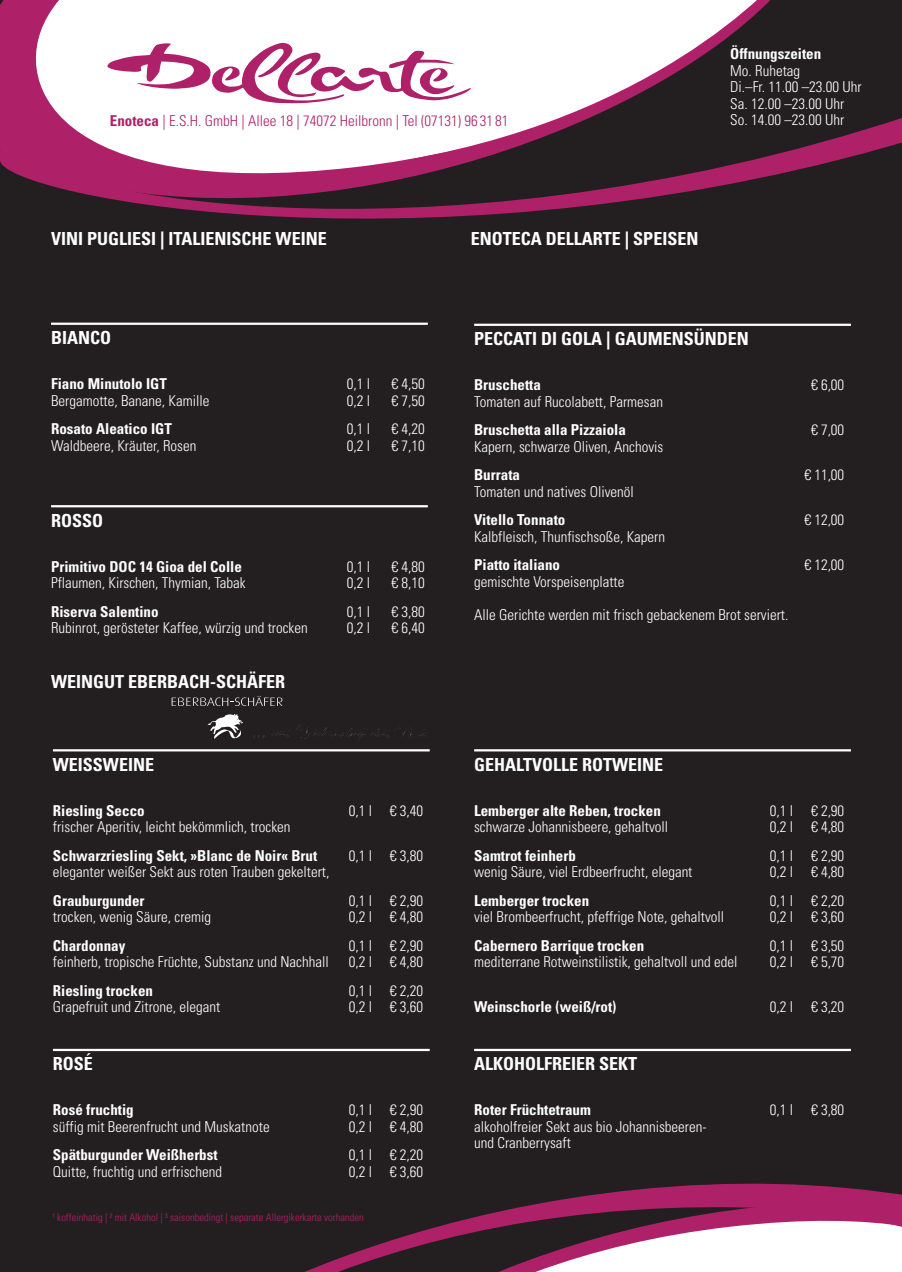
<style>
.page{position:relative;width:902px;height:1272px;background:#fff}
.page>*{position:absolute;margin:0;border:0;box-sizing:border-box;transform-origin:0 0}
.t1{font:700 condensed 18px "Univers";color:#fff}
.t2{font:300 condensed 15px/16.5px "Univers";color:#fff}
.t3{font:700 condensed 15px "Univers";color:#fff}
.t4{font:300 condensed 15px "Univers";color:#ae2169}
.t5{font:300 condensed 10.5px "Univers";color:#ae2169}
.s1{font-weight:700}
</style>
<div class="page">
<div style="left:0;top:0;width:901px;height:1271px;background:#231f20"></div>
<svg style="left:307px;top:1183px;width:594px;height:88px"></svg>
<hr style="left:51px;top:322px;width:377px;height:3px;background:#fff">
<hr style="left:51px;top:505px;width:377px;height:2px;background:#fff">
<hr style="left:53px;top:1048px;width:376px;height:3px;background:#fff">
<hr style="left:474px;top:1048px;width:376px;height:3px;background:#fff">
<hr style="left:474px;top:324px;width:376px;height:2px;background:#fff">
<hr style="left:53px;top:749px;width:376px;height:2px;background:#fff">
<hr style="left:474px;top:749px;width:376px;height:2px;background:#fff">
<svg style="left:810px;top:118px;width:91px;height:49px"></svg>
<svg style="left:0;top:0;width:794px;height:219px"></svg>
<svg style="left:107px;top:42px;width:364px;height:61px;background:#e7bed3"></svg>
<svg style="left:271px;top:725px;width:155px;height:15px"></svg>
<svg style="left:172px;top:695px;width:110px;height:11px"></svg>
<svg style="left:207px;top:714px;width:36px;height:25px"></svg>
<p class="t3" style="left:730px;top:44px;width:92px">Öffnungszeiten</p>
<p class="t2" style="left:730px;top:62px;width:133px">Mo. Ruhetag<br>Di.–Fr. 11.00 –23.00 Uhr<br>Sa. 12.00 –23.00 Uhr</p>
<p class="t4" style="left:110px;top:111px;width:400px"><span class="s1">Enoteca</span> | E.S.H. GmbH | Allee 18 | 74072 Heilbronn | Tel (07131) 96 31 81</p>
<p class="t2" style="left:730px;top:111px;width:116px">So. 14.00 –23.00 Uhr</p>
<p class="t1" style="left:51px;top:227px;width:277px">VINI PUGLIESI | ITALIENISCHE WEINE</p>
<p class="t1" style="left:470px;top:227px;width:229px">ENOTECA DELLARTE | SPEISEN</p>
<p class="t1" style="left:51px;top:326px;width:62px">BIANCO</p>
<p class="t3" style="left:51px;top:374px;width:117px">Fiano Minutolo IGT</p>
<p class="t2" style="left:347px;top:375px;width:25px">0,1 l</p>
<p class="t2" style="left:391px;top:375px;width:35px">€ 4,50</p>
<p class="t2" style="left:51px;top:392px;width:160px">Bergamotte, Banane, Kamille</p>
<p class="t2" style="left:347px;top:392px;width:25px">0,2 l</p>
<p class="t2" style="left:391px;top:392px;width:35px">€ 7,50</p>
<p class="t3" style="left:51px;top:419px;width:122px">Rosato Aleatico IGT</p>
<p class="t2" style="left:347px;top:420px;width:25px">0,1 l</p>
<p class="t2" style="left:391px;top:420px;width:35px">€ 4,20</p>
<p class="t2" style="left:51px;top:437px;width:147px">Waldbeere, Kräuter, Rosen</p>
<p class="t2" style="left:347px;top:437px;width:25px">0,2 l</p>
<p class="t2" style="left:391px;top:437px;width:35px">€ 7,10</p>
<p class="t1" style="left:51px;top:509px;width:54px">ROSSO</p>
<p class="t3" style="left:51px;top:557px;width:192px">Primitivo DOC 14 Gioa del Colle</p>
<p class="t2" style="left:347px;top:558px;width:25px">0,1 l</p>
<p class="t2" style="left:391px;top:558px;width:35px">€ 4,80</p>
<p class="t2" style="left:51px;top:574px;width:196px">Pflaumen, Kirschen, Thymian, Tabak</p>
<p class="t2" style="left:347px;top:574px;width:25px">0,2 l</p>
<p class="t2" style="left:391px;top:574px;width:35px">€ 8,10</p>
<p class="t3" style="left:51px;top:602px;width:109px">Riserva Salentino</p>
<p class="t2" style="left:347px;top:603px;width:25px">0,1 l</p>
<p class="t2" style="left:391px;top:603px;width:35px">€ 3,80</p>
<p class="t2" style="left:51px;top:619px;width:258px">Rubinrot, gerösteter Kaffee, würzig und trocken</p>
<p class="t2" style="left:347px;top:619px;width:25px">0,2 l</p>
<p class="t2" style="left:391px;top:619px;width:35px">€ 6,40</p>
<p class="t1" style="left:51px;top:670px;width:236px">WEINGUT EBERBACH-SCHÄFER</p>
<p class="t1" style="left:53px;top:753px;width:103px">WEISSWEINE</p>
<p class="t3" style="left:53px;top:801px;width:93px">Riesling Secco</p>
<p class="t2" style="left:348px;top:802px;width:76px">0,1 l € 3,40</p>
<p class="t2" style="left:53px;top:818px;width:239px">frischer Aperitiv, leicht bekömmlich, trocken</p>
<p class="t3" style="left:53px;top:846px;width:266px">Schwarzriesling Sekt, »Blanc de Noir« Brut</p>
<p class="t2" style="left:348px;top:847px;width:76px">0,1 l € 3,80</p>
<p class="t2" style="left:53px;top:863px;width:278px">eleganter weißer Sekt aus roten Trauben gekeltert,</p>
<p class="t3" style="left:53px;top:891px;width:93px">Grauburgunder</p>
<p class="t2" style="left:348px;top:892px;width:76px">0,1 l € 2,90</p>
<p class="t2" style="left:53px;top:908px;width:160px">trocken, wenig Säure, cremig</p>
<p class="t2" style="left:348px;top:908px;width:76px">0,2 l € 4,80</p>
<p class="t3" style="left:53px;top:936px;width:74px">Chardonnay</p>
<p class="t2" style="left:348px;top:937px;width:76px">0,1 l € 2,90</p>
<p class="t2" style="left:53px;top:953px;width:277px">feinherb, tropische Früchte, Substanz und Nachhall</p>
<p class="t2" style="left:348px;top:953px;width:76px">0,2 l € 4,80</p>
<p class="t3" style="left:53px;top:981px;width:102px">Riesling trocken</p>
<p class="t2" style="left:348px;top:982px;width:76px">0,1 l € 2,20</p>
<p class="t2" style="left:53px;top:998px;width:169px">Grapefruit und Zitrone, elegant</p>
<p class="t2" style="left:348px;top:998px;width:76px">0,2 l € 3,60</p>
<p class="t1" style="left:53px;top:1052px;width:42px">ROSÉ</p>
<p class="t3" style="left:53px;top:1100px;width:82px">Rosé fruchtig</p>
<p class="t2" style="left:348px;top:1101px;width:76px">0,1 l € 2,90</p>
<p class="t2" style="left:53px;top:1118px;width:218px">süffig mit Beerenfrucht und Muskatnote</p>
<p class="t2" style="left:348px;top:1118px;width:76px">0,2 l € 4,80</p>
<p class="t3" style="left:53px;top:1145px;width:166px">Spätburgunder Weißherbst</p>
<p class="t2" style="left:348px;top:1146px;width:76px">0,1 l € 2,20</p>
<p class="t2" style="left:53px;top:1163px;width:171px">Quitte, fruchtig und erfrischend</p>
<p class="t2" style="left:348px;top:1163px;width:76px">0,2 l € 3,60</p>
<p class="t5" style="left:52px;top:1210px;width:313px">¹ koffeinhatig | ² mit Alkohol | ³ saisonbedingt | separate Allergikerkarte vorhanden</p>
<p class="t1" style="left:474px;top:327px;width:276px">PECCATI DI GOLA | GAUMENSÜNDEN</p>
<p class="t3" style="left:474px;top:375px;width:68px">Bruschetta</p>
<p class="t2" style="left:810px;top:376px;width:35px">€ 6,00</p>
<p class="t2" style="left:474px;top:393px;width:190px">Tomaten auf Rucolabett, Parmesan</p>
<p class="t3" style="left:474px;top:420px;width:153px">Bruschetta alla Pizzaiola</p>
<p class="t2" style="left:810px;top:421px;width:35px">€ 7,00</p>
<p class="t2" style="left:474px;top:438px;width:191px">Kapern, schwarze Oliven, Anchovis</p>
<p class="t3" style="left:474px;top:465px;width:47px">Burrata</p>
<p class="t2" style="left:804px;top:466px;width:41px">€ 11,00</p>
<p class="t2" style="left:474px;top:483px;width:161px">Tomaten und natives Olivenöl</p>
<p class="t3" style="left:474px;top:510px;width:93px">Vitello Tonnato</p>
<p class="t2" style="left:804px;top:511px;width:41px">€ 12,00</p>
<p class="t2" style="left:474px;top:528px;width:192px">Kalbfleisch, Thunfischsoße, Kapern</p>
<p class="t3" style="left:474px;top:555px;width:87px">Piatto italiano</p>
<p class="t2" style="left:804px;top:556px;width:41px">€ 12,00</p>
<p class="t2" style="left:474px;top:573px;width:152px">gemischte Vorspeisenplatte</p>
<p class="t2" style="left:474px;top:606px;width:316px">Alle Gerichte werden mit frisch gebackenem Brot serviert.</p>
<p class="t1" style="left:474px;top:753px;width:190px">GEHALTVOLLE ROTWEINE</p>
<p class="t3" style="left:474px;top:801px;width:188px">Lemberger alte Reben, trocken</p>
<p class="t2" style="left:769px;top:802px;width:76px">0,1 l € 2,90</p>
<p class="t2" style="left:474px;top:818px;width:196px">schwarze Johannisbeere, gehaltvoll</p>
<p class="t2" style="left:769px;top:818px;width:76px">0,2 l € 4,80</p>
<p class="t3" style="left:474px;top:846px;width:103px">Samtrot feinherb</p>
<p class="t2" style="left:769px;top:847px;width:76px">0,1 l € 2,90</p>
<p class="t2" style="left:474px;top:863px;width:220px">wenig Säure, viel Erdbeerfrucht, elegant</p>
<p class="t2" style="left:769px;top:863px;width:76px">0,2 l € 4,80</p>
<p class="t3" style="left:474px;top:891px;width:116px">Lemberger trocken</p>
<p class="t2" style="left:769px;top:892px;width:76px">0,1 l € 2,20</p>
<p class="t2" style="left:474px;top:908px;width:251px">viel Brombeerfrucht, pfeffrige Note, gehaltvoll</p>
<p class="t2" style="left:769px;top:908px;width:76px">0,2 l € 3,60</p>
<p class="t3" style="left:474px;top:936px;width:171px">Cabernero Barrique trocken</p>
<p class="t2" style="left:769px;top:937px;width:76px">0,1 l € 3,50</p>
<p class="t2" style="left:474px;top:953px;width:265px">mediterrane Rotweinstilistik, gehaltvoll und edel</p>
<p class="t2" style="left:769px;top:953px;width:76px">0,2 l € 5,70</p>
<p class="t3" style="left:474px;top:997px;width:144px">Weinschorle (weiß/rot)</p>
<p class="t2" style="left:769px;top:998px;width:76px">0,2 l € 3,20</p>
<p class="t1" style="left:474px;top:1052px;width:165px">ALKOHOLFREIER SEKT</p>
<p class="t3" style="left:474px;top:1100px;width:118px">Roter Früchtetraum</p>
<p class="t2" style="left:769px;top:1101px;width:76px">0,1 l € 3,80</p>
<p class="t2" style="left:474px;top:1118px;width:234px">alkoholfreier Sekt aus bio Johannisbeeren&shy;und Cranberrysaft</p>
</div>
